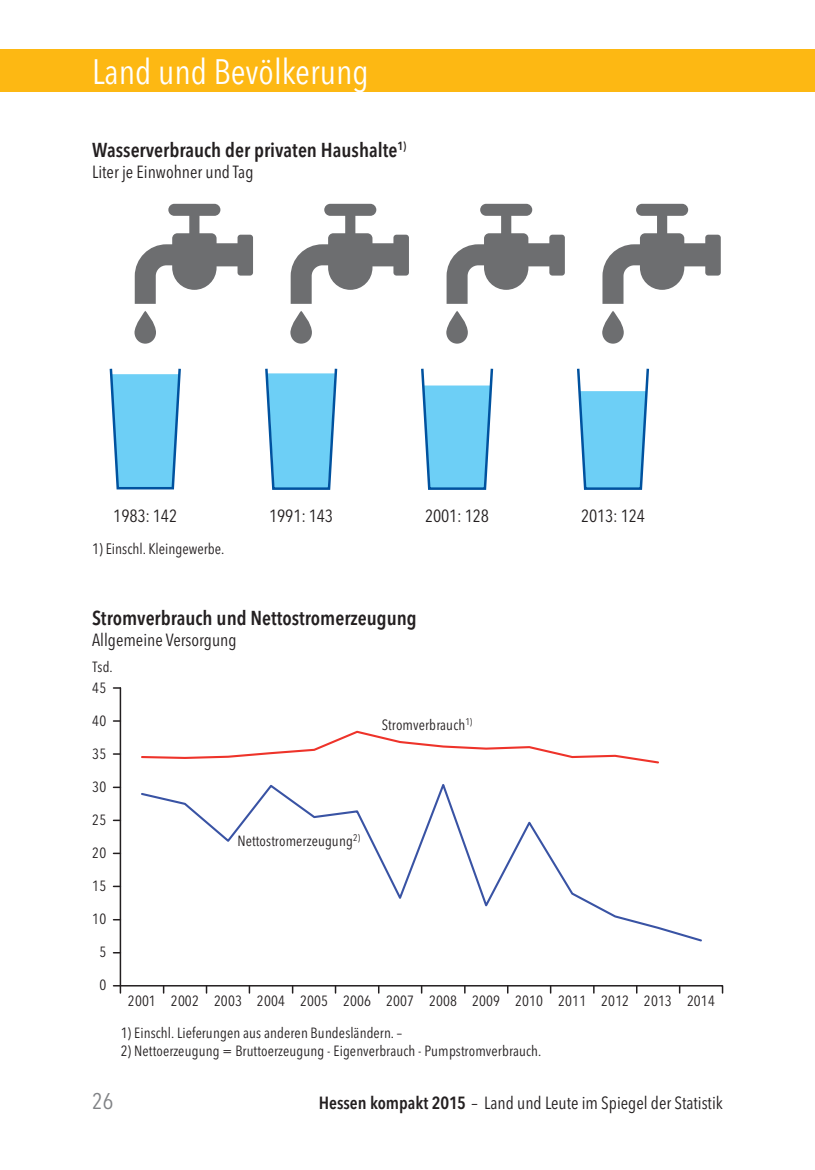
<style>
.page{position:relative;width:815px;height:1170px;background:#fff}
.page>*{position:absolute;margin:0;border:0;box-sizing:border-box;transform-origin:0 0}
.t1{font:condensed 35px "Avenir Next LT Pro";color:#fff}
.t2{font:condensed 22.5px "Avenir Next LT Pro";color:#808285}
.t3{font:600 condensed 20px "Avenir Next LT Pro";color:#231f20}
.t4{font:condensed 17.5px "Avenir Next LT Pro";color:#231f20}
.t5{font:condensed 15px "Avenir Next LT Pro";color:#231f20}
.t6{font:condensed 14.75px "Avenir Next LT Pro";letter-spacing:.01em;color:#231f20}
.s1{font-weight:600}
</style>
<div class="page">
<div style="left:0;top:50px;width:815px;height:42px;background:#fdb813"></div>
<svg style="left:109px;top:368px;width:72px;height:122px;background:#7accf0"></svg>
<svg style="left:265px;top:368px;width:73px;height:122px;background:#79cbf0"></svg>
<svg style="left:421px;top:368px;width:73px;height:122px"></svg>
<svg style="left:577px;top:368px;width:72px;height:122px"></svg>
<svg style="left:114px;top:885px;width:6px;height:2px"></svg>
<svg style="left:114px;top:852px;width:6px;height:2px"></svg>
<svg style="left:114px;top:819px;width:6px;height:2px"></svg>
<svg style="left:114px;top:786px;width:6px;height:2px"></svg>
<hr style="left:120px;top:688px;width:1px;height:297px;background:#231f20">
<svg style="left:114px;top:984px;width:610px;height:10px"></svg>
<svg style="left:141px;top:784px;width:561px;height:158px"></svg>
<svg style="left:141px;top:730px;width:518px;height:34px"></svg>
<svg style="left:135px;top:204px;width:118px;height:100px"></svg>
<svg style="left:134px;top:311px;width:22px;height:32px"></svg>
<svg style="left:291px;top:204px;width:118px;height:100px"></svg>
<svg style="left:290px;top:311px;width:22px;height:32px"></svg>
<svg style="left:447px;top:204px;width:118px;height:100px"></svg>
<svg style="left:446px;top:311px;width:22px;height:32px"></svg>
<svg style="left:602px;top:204px;width:119px;height:100px"></svg>
<svg style="left:602px;top:311px;width:22px;height:32px"></svg>
<h1 class="t1" style="left:92px;top:54px;width:278px">Land und Bevölkerung</h1>
<h3 class="t3" style="left:92px;top:140px;width:316px">Wasserverbrauch der privaten Haushalte<sup>1)</sup></h3>
<p class="t4" style="left:92px;top:163px;width:163px">Liter je Einwohner und Tag</p>
<p class="t4" style="left:113px;top:507px;width:65px">1983: 142</p>
<p class="t4" style="left:269px;top:507px;width:65px">1991: 143</p>
<p class="t4" style="left:425px;top:507px;width:65px">2001: 128</p>
<p class="t4" style="left:581px;top:507px;width:65px">2013: 124</p>
<p class="t5" style="left:92px;top:541px;width:134px">1) Einschl. Kleingewerbe.</p>
<h3 class="t3" style="left:92px;top:608px;width:326px">Stromverbrauch und Nettostromerzeugung</h3>
<p class="t4" style="left:92px;top:631px;width:146px">Allgemeine Versorgung</p>
<p class="t6" style="left:93px;top:659px;width:22px">Tsd.</p>
<p class="t6" style="left:92px;top:680px;width:16px">45</p>
<p class="t6" style="left:92px;top:713px;width:16px">40</p>
<p class="t6" style="left:92px;top:746px;width:16px">35</p>
<p class="t6" style="left:92px;top:779px;width:16px">30</p>
<p class="t6" style="left:92px;top:812px;width:16px">25</p>
<p class="t6" style="left:92px;top:845px;width:16px">20</p>
<p class="t6" style="left:92px;top:878px;width:16px">15</p>
<p class="t6" style="left:92px;top:911px;width:16px">10</p>
<p class="t6" style="left:99px;top:944px;width:8px">5</p>
<p class="t6" style="left:99px;top:977px;width:8px">0</p>
<p class="t6" style="left:382px;top:717px;width:92px">Stromverbrauch<sup>1)</sup></p>
<p class="t6" style="left:237px;top:833px;width:124px">Nettostromerzeugung<sup>2)</sup></p>
<p class="t6" style="left:128px;top:993px;width:589px">2001 2002 2003 2004 2005 2006 2007 2008 2009 2010 2011 2012 2013 2014</p>
<p class="t6" style="left:121px;top:1025px;width:283px">1) Einschl. Lieferungen aus anderen Bundesländern. –</p>
<p class="t6" style="left:121px;top:1043px;width:422px">2) Nettoerzeugung = Bruttoerzeugung - Eigenverbrauch - Pumpstromverbrauch.</p>
<h2 class="t2" style="left:92px;top:1089px;width:23px">26</h2>
<p class="t4" style="left:319px;top:1093px;width:406px"><span class="s1">Hessen kompakt 2015</span> – Land und Leute im Spiegel der Statistik</p>
</div>
